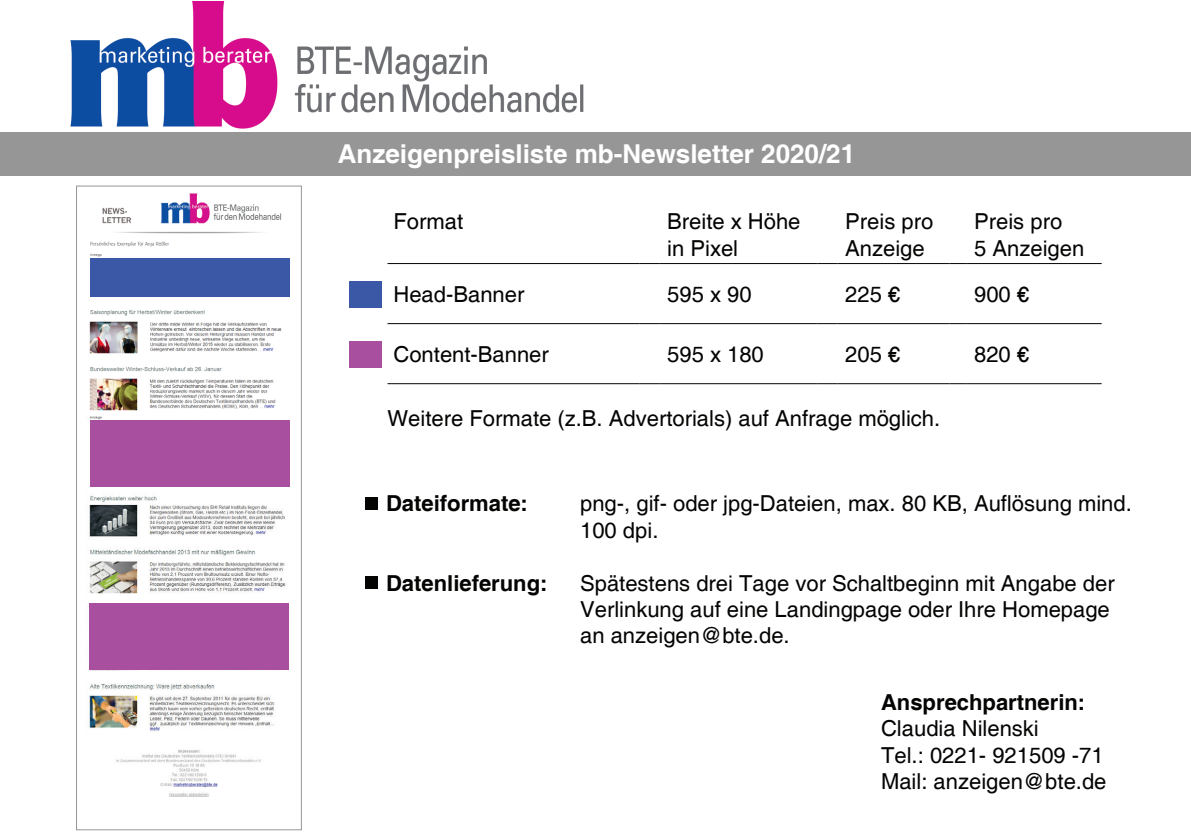
<style>
.page{position:relative;width:1191px;height:840px;background:#fff}
.page>*{position:absolute;margin:0;border:0;box-sizing:border-box;transform-origin:0 0}
.t1{font:700 26px "Helvetica";color:#fff}
.Absatzformat_1{font:22px/26.4px "Helvetica";color:#040503}
.Absatzformat_1-2{font:700 22px "Helvetica";color:#040503}
</style>
<div class="page">
<div style="left:0;top:132px;width:1191px;height:44px;background:#969696"></div>
<img style="left:70px;top:1px;width:514px;height:128px">
<hr style="left:387px;top:263px;width:252px;height:1px;background:#040503">
<svg style="left:639px;top:263px;width:20px;height:1px"></svg>
<hr style="left:659px;top:263px;width:158px;height:1px;background:#040503">
<svg style="left:817px;top:263px;width:20px;height:1px"></svg>
<hr style="left:837px;top:263px;width:112px;height:1px;background:#040503">
<svg style="left:949px;top:263px;width:17px;height:1px"></svg>
<hr style="left:966px;top:263px;width:135px;height:1px;background:#040503">
<hr style="left:387px;top:323px;width:252px;height:1px;background:#040503">
<svg style="left:639px;top:323px;width:20px;height:1px"></svg>
<hr style="left:659px;top:323px;width:158px;height:1px;background:#040503">
<svg style="left:817px;top:323px;width:20px;height:1px"></svg>
<hr style="left:837px;top:323px;width:112px;height:1px;background:#040503">
<svg style="left:949px;top:323px;width:17px;height:1px"></svg>
<hr style="left:966px;top:323px;width:135px;height:1px;background:#040503">
<hr style="left:387px;top:383px;width:252px;height:1px;background:#040503">
<svg style="left:639px;top:383px;width:20px;height:1px"></svg>
<hr style="left:659px;top:383px;width:158px;height:1px;background:#040503">
<svg style="left:817px;top:383px;width:20px;height:1px"></svg>
<hr style="left:837px;top:383px;width:112px;height:1px;background:#040503">
<svg style="left:949px;top:383px;width:17px;height:1px"></svg>
<hr style="left:966px;top:383px;width:135px;height:1px;background:#040503">
<div style="left:349px;top:282px;width:32px;height:26px;background:#3b58a7"></div>
<div style="left:349px;top:341px;width:32px;height:26px;background:#a8509f"></div>
<div style="left:76px;top:186px;width:226px;height:643px;border:1px solid #969696"></div>
<img style="left:89px;top:193px;width:201px;height:218px">
<img style="left:89px;top:416px;width:201px;height:178px">
<img style="left:89px;top:669px;width:200px;height:126px">
<div style="left:90px;top:419px;width:199px;height:67px;background:#a8509f"></div>
<div style="left:90px;top:258px;width:199px;height:38px;background:#3b58a7"></div>
<div style="left:89px;top:603px;width:200px;height:66px;background:#a8509f"></div>
<div style="left:365px;top:496px;width:12px;height:12px;background:#040503"></div>
<div style="left:365px;top:576px;width:12px;height:12px;background:#040503"></div>
<p class="t1" style="left:338px;top:138px;width:519px">Anzeigenpreisliste mb-Newsletter 2020/21</p>
<p class="Absatzformat_1" style="left:393px;top:209px;width:71px">Format</p>
<p class="Absatzformat_1" style="left:667px;top:209px;width:135px">Breite x Höhe in Pixel</p>
<p class="Absatzformat_1" style="left:845px;top:209px;width:90px">Preis pro</p>
<p class="Absatzformat_1" style="left:845px;top:235px;width:81px">Anzeige</p>
<p class="Absatzformat_1" style="left:974px;top:209px;width:90px">Preis pro</p>
<p class="Absatzformat_1" style="left:974px;top:235px;width:112px">5 Anzeigen</p>
<p class="Absatzformat_1" style="left:393px;top:281px;width:132px">Head-Banner</p>
<p class="Absatzformat_1" style="left:667px;top:281px;width:86px">595 x 90</p>
<p class="Absatzformat_1" style="left:845px;top:281px;width:57px">225 €</p>
<p class="Absatzformat_1" style="left:974px;top:281px;width:57px">900 €</p>
<p class="Absatzformat_1" style="left:393px;top:341px;width:157px">Content-Banner</p>
<p class="Absatzformat_1" style="left:667px;top:341px;width:98px">595 x 180</p>
<p class="Absatzformat_1" style="left:845px;top:341px;width:57px">205 €</p>
<p class="Absatzformat_1" style="left:974px;top:341px;width:57px">820 €</p>
<p class="Absatzformat_1" style="left:387px;top:406px;width:554px">Weitere Formate (z.B. Advertorials) auf Anfrage möglich.</p>
<p class="Absatzformat_1-2" style="left:386px;top:489px;width:143px">Dateiformate:</p>
<p class="Absatzformat_1" style="left:580px;top:491px;width:553px">png-, gif- oder jpg-Dateien, max. 80 KB, Auflösung mind.<br>100 dpi.</p>
<p class="Absatzformat_1-2" style="left:386px;top:569px;width:163px">Datenlieferung:</p>
<p class="Absatzformat_1" style="left:580px;top:570px;width:536px">Spätestens drei Tage vor Schaltbeginn mit Angabe der<br>Verlinkung auf eine Landingpage oder Ihre Homepage an anzeigen@bte.de.</p>
<p class="Absatzformat_1-2" style="left:881px;top:688px;width:206px">Ansprechpartnerin:</p>
<p class="Absatzformat_1" style="left:881px;top:715px;width:159px">Claudia Nilenski</p>
<p class="Absatzformat_1" style="left:881px;top:742px;width:224px">Tel.: 0221- 921509 -71</p>
<p class="Absatzformat_1" style="left:881px;top:768px;width:227px">Mail: anzeigen@bte.de</p>
</div>
